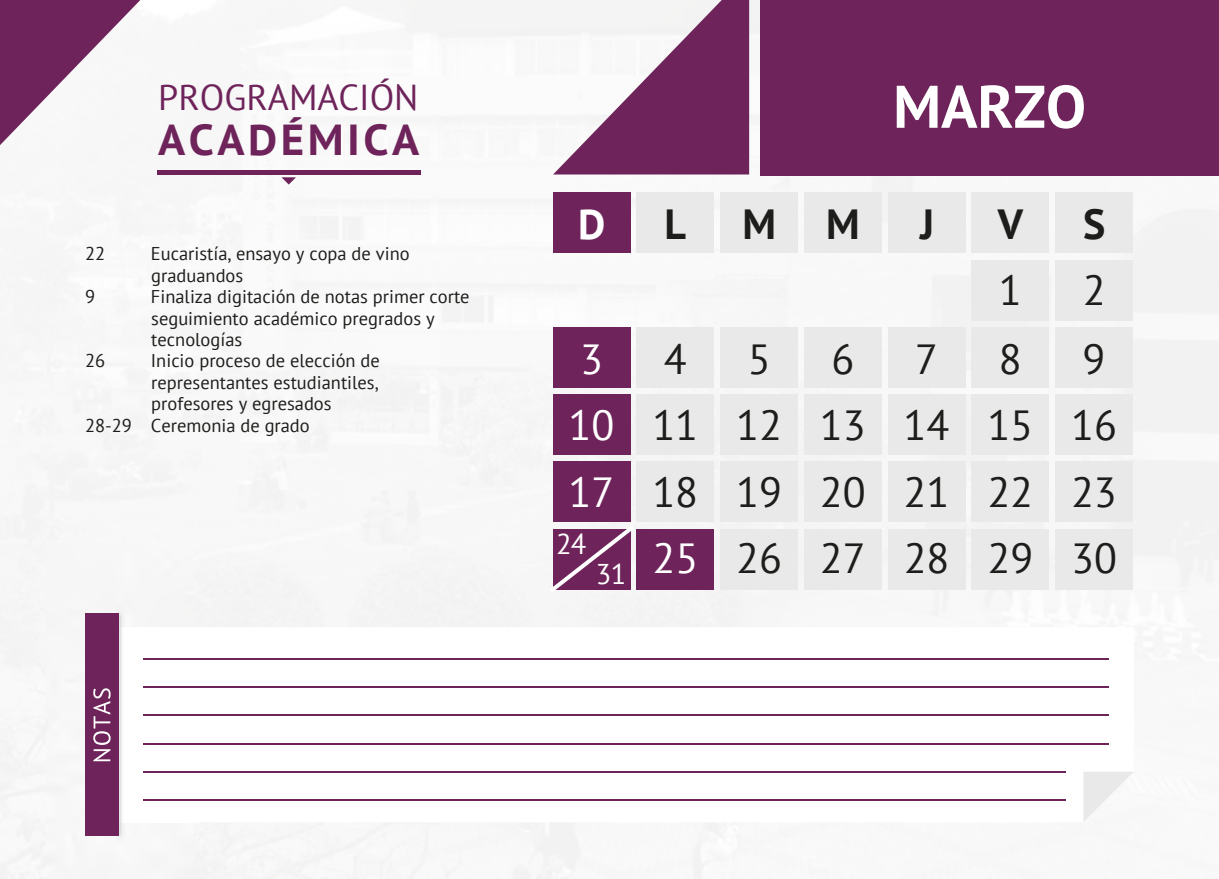
<style>
.page{position:relative;width:1219px;height:879px;background:#fff}
.page>*{position:absolute;margin:0;border:0;box-sizing:border-box;transform-origin:0 0}
.t1{font:700 60px "PT Sans";color:#fff}
.t2{font:700 43.2px "PT Sans";letter-spacing:.075em;color:#6e245a;scale:1.04 1}
.t3{font:42px/66.4px "PT Sans";color:#1d1d1b}
.t4{font:700 42px "PT Sans";color:#1d1d1b}
.t5{font:700 42px "PT Sans";color:#fff}
.t6{font:42px "PT Sans";color:#fff}
.t7{font:36px "PT Sans";color:#6e245a}
.t8{font:28.6px "PT Sans";color:#fff}
.t9{font:18.4px/21.4px "PT Sans";color:#1d1d1b}
.s1{color:#fff}
</style>
<div class="page">
<img style="left:0;top:0;width:1219px;height:879px">
<div style="left:760px;top:0;width:459px;height:176px;background:#6e245a"></div>
<svg style="left:553px;top:0;width:196px;height:174px"></svg>
<svg style="left:0;top:0;width:140px;height:145px"></svg>
<svg style="left:281px;top:177px;width:15px;height:8px"></svg>
<hr style="left:157px;top:170px;width:264px;height:4px;background:#6e245a">
<svg style="left:193px;top:627px;width:941px;height:195px"></svg>
<svg style="left:1083px;top:771px;width:51px;height:51px"></svg>
<div style="left:46px;top:541px;width:147px;height:338px;background:#f7f6f6"></div>
<img style="left:119px;top:627px;width:74px;height:195px">
<div style="left:85px;top:613px;width:34px;height:223px;background:#6e245a"></div>
<hr style="left:144px;top:658px;width:965px;height:1px;background:#6e245a">
<hr style="left:144px;top:686px;width:965px;height:2px;background:#6e245a">
<hr style="left:144px;top:715px;width:965px;height:1px;background:#6e245a">
<hr style="left:144px;top:743px;width:965px;height:1px;background:#6e245a">
<hr style="left:144px;top:771px;width:922px;height:2px;background:#6e245a">
<hr style="left:144px;top:800px;width:922px;height:1px;background:#6e245a">
<svg style="left:93px;top:688px;width:18px;height:73px"></svg>
<div style="left:553px;top:193px;width:77px;height:60px;background:#6e245a"></div>
<div style="left:637px;top:193px;width:77px;height:60px;background:#e9e9e9"></div>
<div style="left:720px;top:193px;width:78px;height:60px;background:#e9e9e9"></div>
<div style="left:804px;top:193px;width:77px;height:60px;background:#e9e9e9"></div>
<div style="left:888px;top:193px;width:77px;height:60px;background:#e9e9e9"></div>
<div style="left:972px;top:193px;width:77px;height:60px;background:#e9e9e9"></div>
<div style="left:1055px;top:193px;width:78px;height:60px;background:#e9e9e9"></div>
<div style="left:972px;top:260px;width:77px;height:60px;background:#e9e9e9"></div>
<div style="left:1055px;top:260px;width:78px;height:60px;background:#e9e9e9"></div>
<div style="left:553px;top:327px;width:77px;height:61px;background:#6e245a"></div>
<div style="left:637px;top:327px;width:77px;height:61px;background:#e9e9e9"></div>
<div style="left:720px;top:327px;width:78px;height:61px;background:#e9e9e9"></div>
<div style="left:804px;top:327px;width:77px;height:61px;background:#e9e9e9"></div>
<div style="left:888px;top:327px;width:77px;height:61px;background:#e9e9e9"></div>
<div style="left:972px;top:327px;width:77px;height:61px;background:#e9e9e9"></div>
<div style="left:1055px;top:327px;width:78px;height:61px;background:#e9e9e9"></div>
<div style="left:553px;top:394px;width:77px;height:61px;background:#6e245a"></div>
<div style="left:637px;top:394px;width:77px;height:61px;background:#e9e9e9"></div>
<div style="left:720px;top:394px;width:78px;height:61px;background:#e9e9e9"></div>
<div style="left:804px;top:394px;width:77px;height:61px;background:#e9e9e9"></div>
<div style="left:888px;top:394px;width:77px;height:61px;background:#e9e9e9"></div>
<div style="left:972px;top:394px;width:77px;height:61px;background:#e9e9e9"></div>
<div style="left:1055px;top:394px;width:78px;height:61px;background:#e9e9e9"></div>
<div style="left:553px;top:461px;width:77px;height:61px;background:#6e245a"></div>
<div style="left:637px;top:461px;width:77px;height:61px;background:#e9e9e9"></div>
<div style="left:720px;top:461px;width:78px;height:61px;background:#e9e9e9"></div>
<div style="left:804px;top:461px;width:77px;height:61px;background:#e9e9e9"></div>
<div style="left:888px;top:461px;width:77px;height:61px;background:#e9e9e9"></div>
<div style="left:972px;top:461px;width:77px;height:61px;background:#e9e9e9"></div>
<div style="left:1055px;top:461px;width:78px;height:61px;background:#e9e9e9"></div>
<div style="left:637px;top:529px;width:77px;height:60px;background:#6e245a"></div>
<div style="left:720px;top:529px;width:78px;height:60px;background:#e9e9e9"></div>
<div style="left:804px;top:529px;width:77px;height:60px;background:#e9e9e9"></div>
<div style="left:888px;top:529px;width:77px;height:60px;background:#e9e9e9"></div>
<div style="left:972px;top:529px;width:77px;height:60px;background:#e9e9e9"></div>
<div style="left:1055px;top:529px;width:78px;height:60px;background:#e9e9e9"></div>
<svg style="left:550px;top:525px;width:84px;height:67px"></svg>
<h3 class="t7" style="left:158px;top:74px;width:262px">PROGRAMACIÓN</h3>
<h2 class="t2" style="left:158px;top:111px;width:252px">ACADÉMICA</h2>
<p class="t9" style="left:85px;top:243px;width:22px">22</p>
<p class="t9" style="left:151px;top:243px;width:260px">Eucaristía, ensayo y copa de vino graduandos</p>
<p class="t9" style="left:85px;top:285px;width:12px">9</p>
<p class="t9" style="left:151px;top:285px;width:320px">Finaliza digitación de notas primer corte seguimiento académico pregrados y tecnologías</p>
<p class="t9" style="left:85px;top:350px;width:22px">26</p>
<p class="t9" style="left:151px;top:350px;width:230px">Inicio proceso de elección de</p>
<p class="t9" style="left:151px;top:371px;width:229px">representantes estudiantiles,</p>
<p class="t9" style="left:151px;top:392px;width:182px">profesores y egresados</p>
<p class="t9" style="left:85px;top:414px;width:226px">28-29 Ceremonia de grado</p>
<h1 class="t1" style="left:893px;top:67px;width:194px">MARZO</h1>
<h3 class="t5" style="left:578px;top:196px;width:29px">D</h3>
<h3 class="t4" style="left:665px;top:196px;width:23px">L</h3>
<h3 class="t4" style="left:742px;top:196px;width:119px">M M</h3>
<h3 class="t4" style="left:920px;top:196px;width:16px">J</h3>
<h3 class="t4" style="left:998px;top:196px;width:27px">V</h3>
<h3 class="t4" style="left:1083px;top:196px;width:24px">S</h3>
<h3 class="t3" style="left:999px;top:256px;width:24px">1</h3>
<h3 class="t3" style="left:1083px;top:256px;width:24px">2</h3>
<h3 class="t3" style="left:748px;top:325px;width:24px">5</h3>
<h3 class="t3" style="left:831px;top:325px;width:24px">6</h3>
<h3 class="t3" style="left:915px;top:325px;width:24px">7</h3>
<h3 class="t3" style="left:999px;top:325px;width:24px">8</h3>
<h3 class="t3" style="left:736px;top:325px;width:382px;text-indent:346px">9<br>12 13 14 15 16<br>19 20 21 22 23<br>26 27</h3>
<h3 class="t3" style="left:569px;top:325px;width:131px;text-indent:95px">4<br><span class="s1">10</span> 11<br><span class="s1">17</span> 18</h3>
<h3 class="t8" style="left:556px;top:526px;width:32px">24</h3>
<h3 class="t8" style="left:596px;top:556px;width:104px">31 <sup>25</sup></h3>
<h3 class="t3" style="left:904px;top:524px;width:215px">28 29 30</h3>
<h3 class="t6" style="left:580px;top:332px;width:24px">3</h3>
</div>
